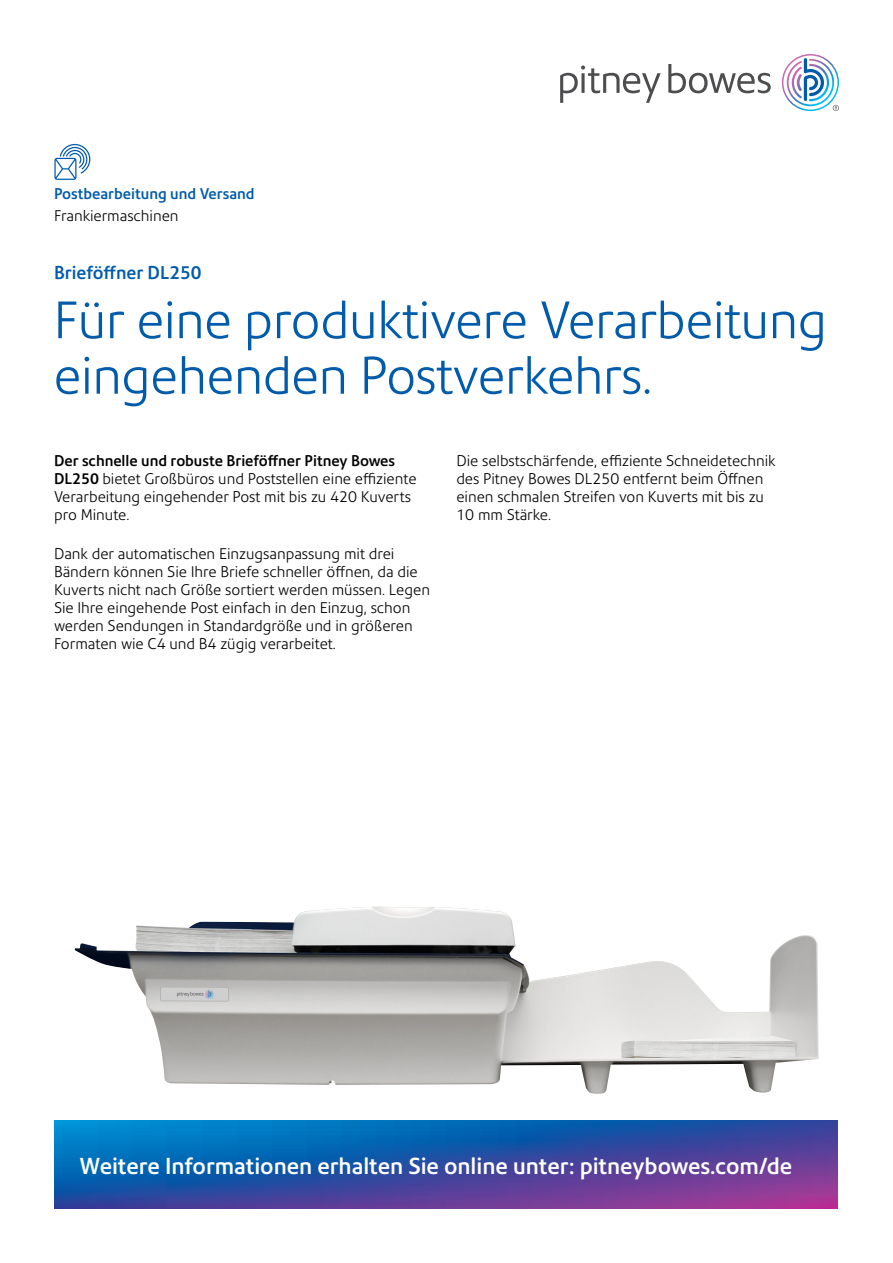
<style>
.page{position:relative;width:893px;height:1263px;background:#fff}
.page>*{position:absolute;margin:0;border:0;box-sizing:border-box;transform-origin:0 0}
.t1{font:300 51px/55.5px "Precision Sans";letter-spacing:-.01em;color:#005baa}
.t2{font:500 22.5px "Precision Sans";color:#fff}
.t3{font:500 18px "Precision Sans";color:#005baa}
.t4{font:300 15px/18px "Precision Sans";color:#000}
.t5{font:500 15px "Precision Sans";color:#005baa}
.s1{font-weight:500}
</style>
<div class="page">
<svg style="left:54px;top:1121px;width:783px;height:87px;background:#3251a5"></svg>
<img style="left:74px;top:907px;width:745px;height:187px">
<svg style="left:54px;top:144px;width:36px;height:36px"></svg>
<svg style="left:560px;top:64px;width:211px;height:39px"></svg>
<svg style="left:782px;top:54px;width:57px;height:57px"></svg>
<p class="t5" style="left:54px;top:185px;width:202px">Postbearbeitung und Versand</p>
<p class="t4" style="left:54px;top:207px;width:126px">Frankiermaschinen</p>
<p class="t3" style="left:54px;top:261px;width:149px">Brieföffner DL250</p>
<h1 class="t1" style="left:53px;top:292px;width:775px">Für eine produktivere Verarbeitung eingehenden Postverkehrs.</h1>
<p class="t4" style="left:54px;top:452px;width:364px"><span class="s1">Der schnelle und robuste Brieföffner Pitney Bowes DL250</span> bietet Großbüros und Poststellen eine effiziente Verarbeitung eingehender Post mit bis zu 420 Kuverts pro Minute.</p>
<p class="t4" style="left:54px;top:544px;width:377px">Dank der automatischen Einzugsanpassung mit drei Bändern können Sie Ihre Briefe schneller öffnen, da die Kuverts nicht nach Größe sortiert werden müssen. Legen Sie Ihre eingehende Post einfach in den Einzug, schon werden Sendungen in Standardgröße und in größeren Formaten wie C4 und B4 zügig verarbeitet.</p>
<p class="t4" style="left:456px;top:452px;width:321px">Die selbstschärfende, effiziente Schneidetechnik des Pitney Bowes DL250 entfernt beim Öffnen einen schmalen Streifen von Kuverts mit bis zu 10 mm Stärke.</p>
<h2 class="t2" style="left:80px;top:1152px;width:714px">Weitere Informationen erhalten Sie online unter: pitneybowes.com/de</h2>
</div>
